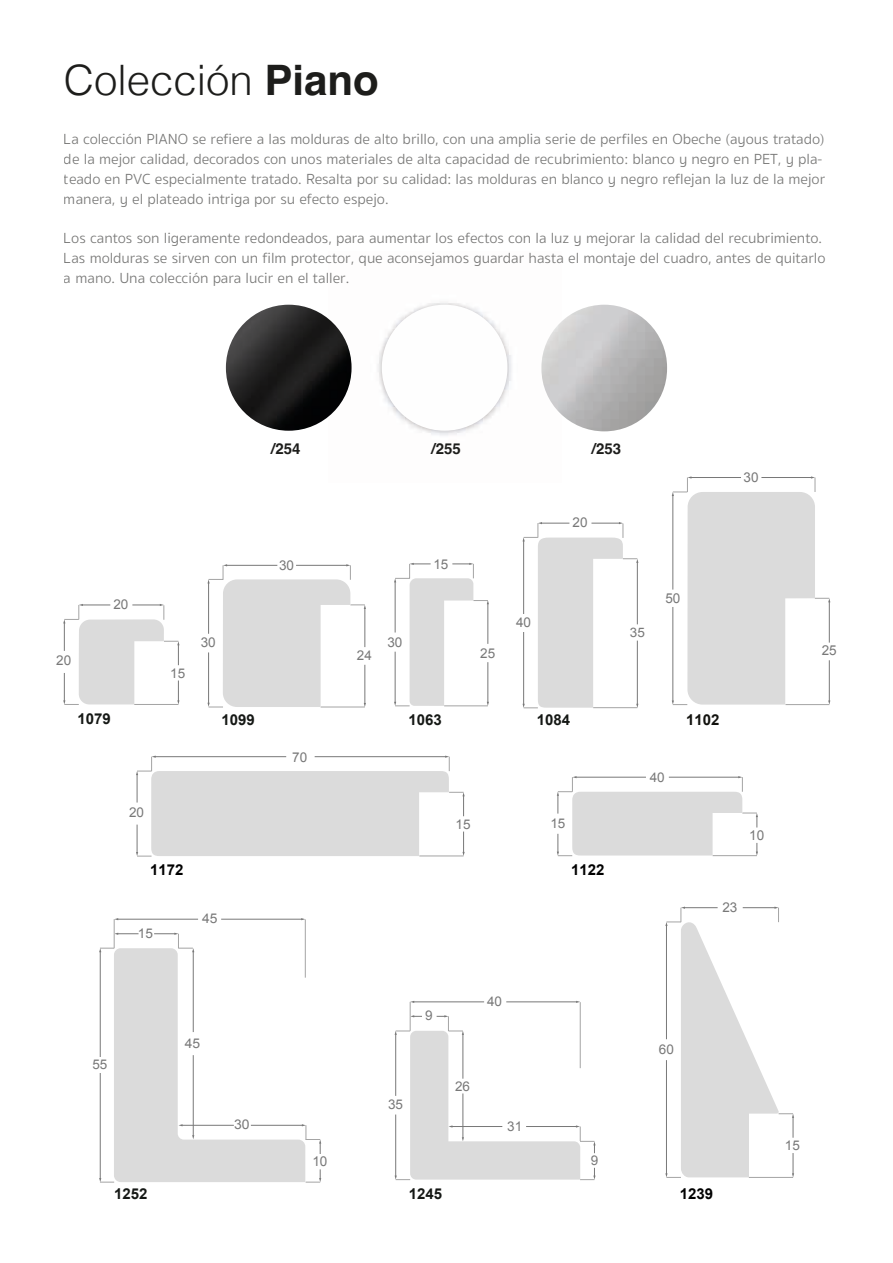
<style>
.page{position:relative;width:893px;height:1263px;background:#fff}
.page>*{position:absolute;margin:0;border:0;box-sizing:border-box;transform-origin:0 0}
.t1{font:300 42px "Helvetica";color:#1d1d1b}
.t2{font:300 15px/19.8px "Sukhumvit Set";color:#1d1d1b}
.t3{font:700 15px "Arial";color:#151815}
.t4{font:700 15px "Helvetica";color:#1d1d1b}
.t5{font:700 15px "Arial";color:#000}
.t6{font:700 15px "Arial";color:#12120e}
.t7{font:13.65px "Arial";color:#787878}
.t8{font:13.5px "Arial";color:#787878}
.t9{font:13.35px "Arial";color:#787878}
.t10{font:13.35px "Arial";color:#787878;scale:1.04 1}
.t11{font:13.05px "Arial";color:#787878}
.s1{font-weight:700}
</style>
<div class="page">
<img style="left:378px;top:302px;width:178px;height:133px">
<img style="left:226px;top:305px;width:126px;height:126px">
<img style="left:541px;top:305px;width:126px;height:126px;border-radius:63px">
<img style="left:382px;top:305px;width:125px;height:126px">
<svg style="left:63px;top:604px;width:116px;height:101px"></svg>
<svg style="left:207px;top:564px;width:159px;height:144px"></svg>
<svg style="left:394px;top:563px;width:95px;height:144px"></svg>
<svg style="left:672px;top:476px;width:158px;height:229px"></svg>
<svg style="left:136px;top:755px;width:329px;height:102px"></svg>
<svg style="left:557px;top:776px;width:201px;height:80px"></svg>
<svg style="left:99px;top:918px;width:222px;height:265px"></svg>
<svg style="left:395px;top:1001px;width:201px;height:179px"></svg>
<svg style="left:665px;top:906px;width:129px;height:272px"></svg>
<svg style="left:523px;top:522px;width:115px;height:187px"></svg>
<h1 class="t1" style="left:64px;top:45px;width:317px">Colección <span class="s1">Piano</span></h1>
<p class="t2" style="left:64px;top:130px;width:763px">La colección PIANO se refiere a las molduras de alto brillo, con una amplia serie de perfiles en Obeche (ayous tratado) de la mejor calidad, decorados con unos materiales de alta capacidad de recubrimiento: blanco y negro en PET, y pla&shy;teado en PVC especialmente tratado. Resalta por su calidad: las molduras en blanco y negro reflejan la luz de la mejor manera, y el plateado intriga por su efecto espejo.</p>
<p class="t2" style="left:64px;top:229px;width:763px">Los cantos son ligeramente redondeados, para aumentar los efectos con la luz y mejorar la calidad del recubrimiento.<br>Las molduras se sirven con un film protector, que aconsejamos guardar hasta el montaje del cuadro, antes de quitarlo a mano. Una colección para lucir en el taller.</p>
<p class="t8" style="left:56px;top:652px;width:17px">20</p>
<p class="t8" style="left:113px;top:595px;width:17px">20</p>
<p class="t3" style="left:78px;top:709px;width:35px">1079</p>
<p class="t9" style="left:170px;top:664px;width:17px">15</p>
<p class="t8" style="left:129px;top:803px;width:17px">20</p>
<p class="t5" style="left:150px;top:859px;width:35px">1172</p>
<p class="t9" style="left:138px;top:924px;width:17px">15</p>
<p class="t8" style="left:201px;top:634px;width:17px">30</p>
<p class="t4" style="left:271px;top:440px;width:31px">/254</p>
<p class="t4" style="left:431px;top:440px;width:31px">/255</p>
<p class="t4" style="left:592px;top:440px;width:31px">/253</p>
<p class="t8" style="left:279px;top:556px;width:17px">30</p>
<p class="t8" style="left:357px;top:647px;width:17px">24</p>
<p class="t8" style="left:387px;top:633px;width:17px">30</p>
<p class="t8" style="left:433px;top:555px;width:17px">15</p>
<p class="t8" style="left:480px;top:644px;width:17px">25</p>
<p class="t8" style="left:516px;top:613px;width:17px">40</p>
<p class="t8" style="left:573px;top:513px;width:17px">20</p>
<p class="t11" style="left:630px;top:624px;width:17px">35</p>
<p class="t7" style="left:665px;top:589px;width:17px">50</p>
<p class="t8" style="left:744px;top:469px;width:17px">30</p>
<p class="t3" style="left:222px;top:710px;width:35px">1099</p>
<p class="t8" style="left:292px;top:749px;width:17px">70</p>
<p class="t8" style="left:202px;top:910px;width:17px">45</p>
<p class="t3" style="left:408px;top:710px;width:35px">1063</p>
<p class="t9" style="left:455px;top:815px;width:17px">15</p>
<p class="t3" style="left:537px;top:710px;width:35px">1084</p>
<p class="t9" style="left:550px;top:815px;width:17px">15</p>
<p class="t5" style="left:571px;top:859px;width:35px">1122</p>
<p class="t9" style="left:650px;top:768px;width:17px">40</p>
<p class="t6" style="left:686px;top:710px;width:35px">1102</p>
<p class="t7" style="left:749px;top:826px;width:17px">10</p>
<p class="t8" style="left:722px;top:898px;width:17px">23</p>
<p class="t7" style="left:822px;top:641px;width:17px">25</p>
<p class="t9" style="left:92px;top:1055px;width:17px">55</p>
<p class="t3" style="left:114px;top:1184px;width:35px">1252</p>
<p class="t8" style="left:185px;top:1035px;width:17px">45</p>
<p class="t10" style="left:234px;top:1116px;width:16px">30</p>
<p class="t7" style="left:312px;top:1152px;width:17px">10</p>
<p class="t9" style="left:425px;top:1007px;width:9px">9</p>
<p class="t9" style="left:487px;top:993px;width:17px">40</p>
<p class="t9" style="left:388px;top:1096px;width:17px">35</p>
<p class="t9" style="left:455px;top:1077px;width:17px">26</p>
<p class="t3" style="left:409px;top:1184px;width:35px">1245</p>
<p class="t9" style="left:507px;top:1117px;width:17px">31</p>
<p class="t9" style="left:591px;top:1152px;width:9px">9</p>
<p class="t9" style="left:659px;top:1040px;width:17px">60</p>
<p class="t5" style="left:680px;top:1184px;width:35px">1239</p>
<p class="t9" style="left:785px;top:1137px;width:17px">15</p>
</div>
